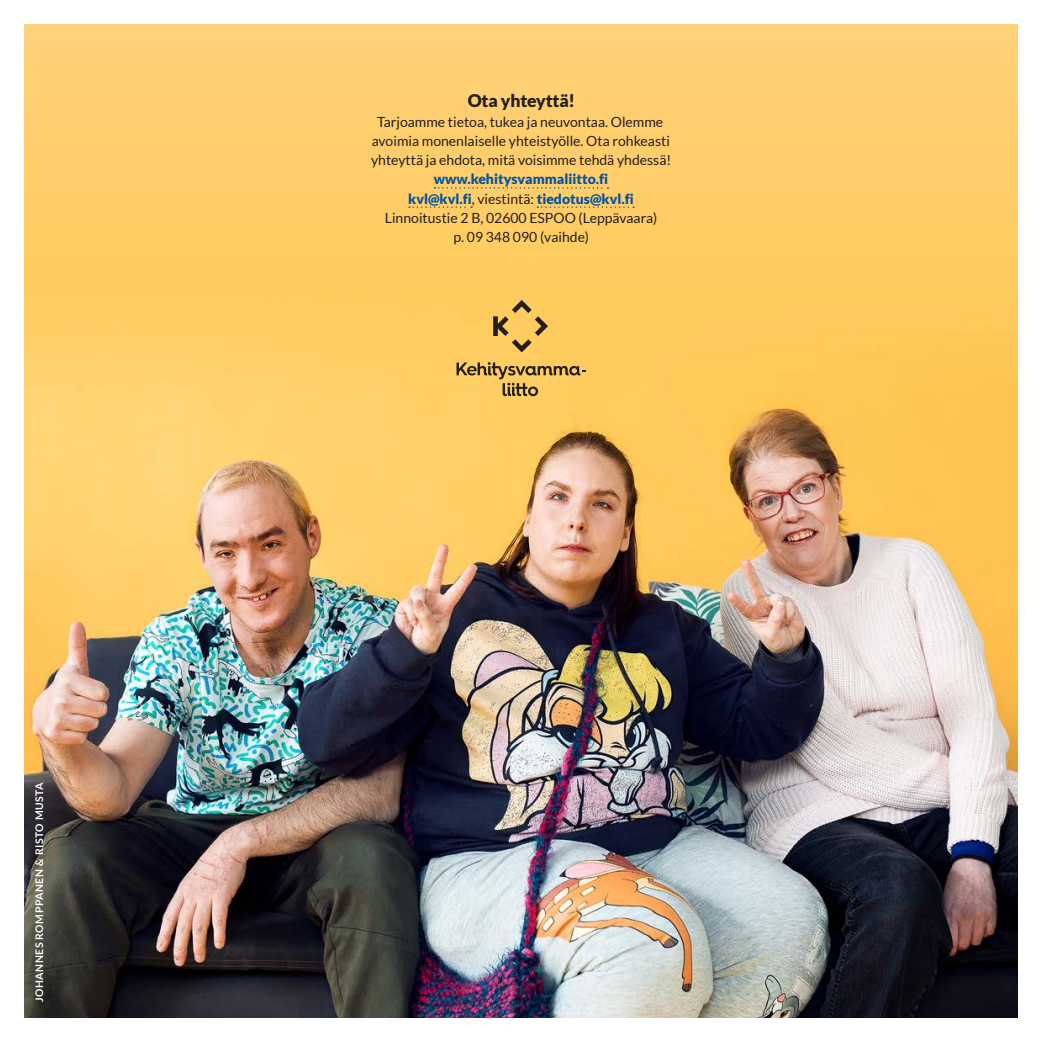
<style>
.page{position:relative;width:1042px;height:1042px;background:#fff}
.page>*{position:absolute;margin:0;border:0;box-sizing:border-box;transform-origin:0 0}
.otsikko-3{font:900 17.5px "Lato";letter-spacing:-.01em;color:#231f20}
.leipa-2{font:14px/19.2px "Lato";color:#231f20;text-align:center}
.leipa-2-2{font:900 14px "Lato";color:#0054a6}
.t1{font:700 10.5px "Lato";letter-spacing:.05em;color:#fff}
.s1{font-weight:400;color:#231f20}
</style>
<div class="page">
<img style="left:25px;top:25px;width:992px;height:992px">
<svg style="left:493px;top:300px;width:55px;height:52px"></svg>
<svg style="left:456px;top:362px;width:129px;height:34px"></svg>
<svg style="left:434px;top:187px;width:174px;height:2px"></svg>
<svg style="left:409px;top:206px;width:63px;height:2px"></svg>
<svg style="left:537px;top:206px;width:97px;height:2px"></svg>
<p class="t1" style="left:33px;top:1002px;width:222px;rotate:-90deg">JOHANNES ROMPPANEN &amp; RISTO MUSTA</p>
<h3 class="otsikko-3" style="left:468px;top:91px;width:109px">Ota yhteyttä!</h3>
<p class="leipa-2" style="left:371px;top:112px;width:302px">Tarjoamme tietoa, tukea ja neuvontaa. Olemme avoimia monenlaiselle yhteistyölle. Ota rohkeasti yhteyttä ja ehdota, mitä voisimme tehdä yhdessä!</p>
<p class="leipa-2-2" style="left:434px;top:171px;width:176px">www.kehitysvammaliitto.fi</p>
<p class="leipa-2-2" style="left:408px;top:190px;width:227px">kvl@kvl.fi<span class="s1">, viestintä:</span> tiedotus@kvl.fi</p>
<p class="leipa-2" style="left:385px;top:208px;width:274px">Linnoitustie 2 B, 02600 ESPOO (Leppävaara)</p>
<p class="leipa-2" style="left:453px;top:227px;width:137px">p. 09 348 090 (vaihde)</p>
</div>
